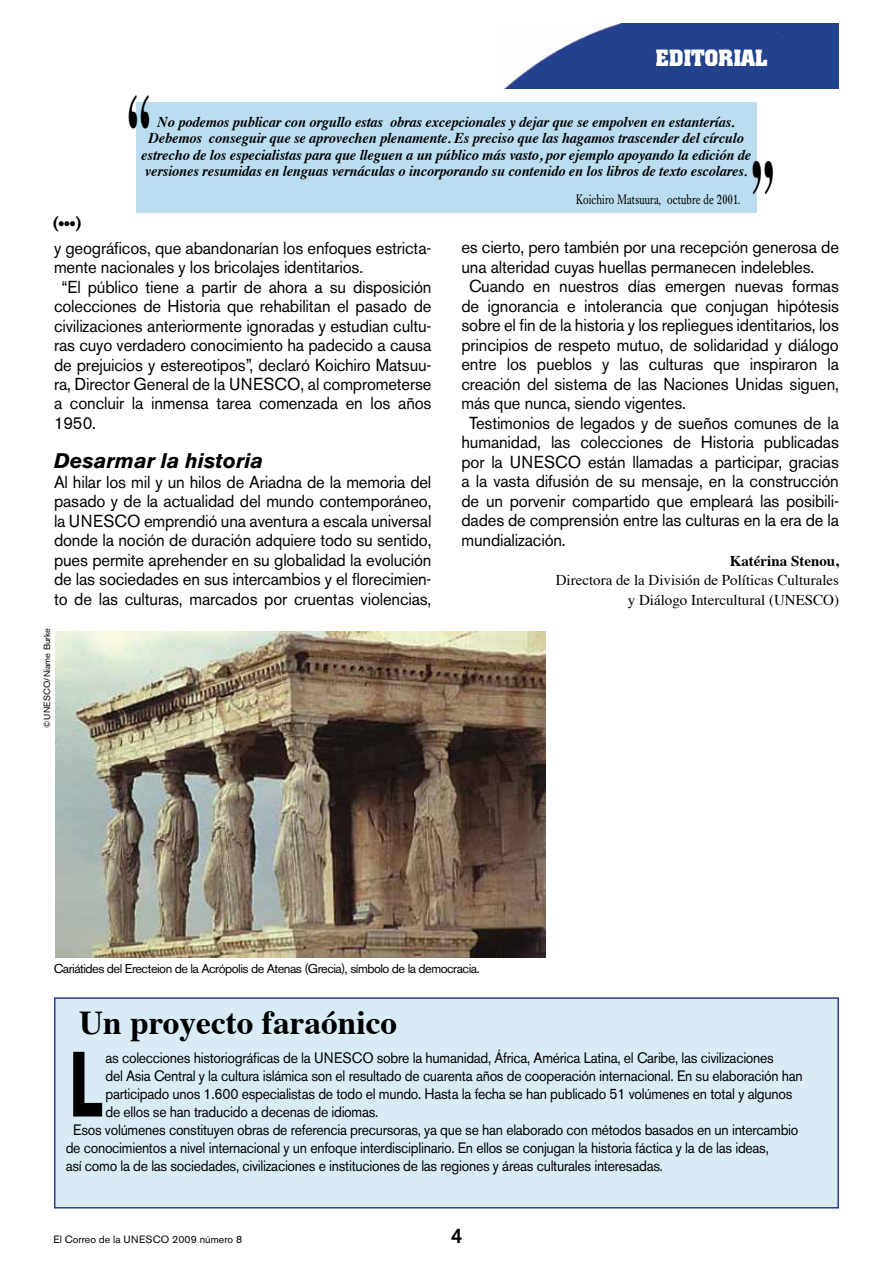
<style>
.page{position:relative;width:893px;height:1263px;background:#fff}
.page>*{position:absolute;margin:0;border:0;box-sizing:border-box;transform-origin:0 0}
.t1{font:700 97.5px "Times";color:#000;scale:.46 1}
.t2{font:700 91.5px "Akzidenz Grotesk BE";color:#000;scale:.7 1}
.t3{font:700 33.3px "Times";color:#000}
.t4{font:700 23.25px "Colossalis";letter-spacing:-.01em;color:#fff;scale:.96 1}
.t5{font:italic 700 21px "Akzidenz Grotesk BE";color:#000}
.t6{font:500 21px "Akzidenz Grotesk BE";color:#000;scale:.96 1}
.t7{font:500 18px "Akzidenz Grotesk BE";color:#000;scale:.96 1}
.t8{font:17.25px/19.5px "Akzidenz Grotesk BE";letter-spacing:-.01em;color:#000;text-align:justify;scale:.96 1}
.t9{font:15px "Akzidenz Grotesk BE";letter-spacing:-.02em;color:#000;scale:.93 1}
.t10{font:italic 700 15px/16.5px "Times";letter-spacing:-.01em;color:#000;text-align:center;scale:.96 1}
.t11{font:15px/19.5px "Times";color:#000;text-align:right}
.t12{font:700 15px "Times";color:#000}
.t13{font:13.5px "Caslon Book BE";letter-spacing:.02em;color:#000;scale:.75 1}
.t14{font:12.75px "Akzidenz Grotesk BE";letter-spacing:-.04em;color:#000}
.t15{font:10.5px "Akzidenz Grotesk BE";color:#000}
.t16{font:9px "Akzidenz Grotesk BE";color:#000}
</style>
<div class="page">
<div style="left:54px;top:997px;width:785px;height:211px;background:#d9ecf6;border:2px solid #25408f"></div>
<img style="left:56px;top:632px;width:490px;height:325px">
<img style="left:505px;top:23px;width:334px;height:65px">
<div style="left:136px;top:102px;width:621px;height:110px;background:#baddef"></div>
<h3 class="t4" style="left:656px;top:45px;width:118px">EDITORIAL</h3>
<p class="t7" style="left:53px;top:213px;width:32px">(•••)</p>
<h1 class="t1" style="left:127px;top:36px;width:50px">“</h1>
<p class="t10" style="left:145px;top:162px;width:629px">versiones resumidas en lenguas vernáculas o incorporando su contenido en los libros de texto escolares.</p>
<h1 class="t1" style="left:751px;top:101px;width:50px">”</h1>
<p class="t13" style="left:576px;top:191px;width:220px">Koichiro Matsuura, octubre de 2001.</p>
<p class="t10" style="left:141px;top:112px;width:637px">No podemos publicar con orgullo estas obras excepcionales y dejar que se empolven en estanterías.<br>Debemos conseguir que se aprovechen plenamente. Es preciso que las hagamos trascender del círculo estrecho de los especialistas para que lleguen a un público más vasto, por ejemplo apoyando la edición de</p>
<p class="t8" style="left:54px;top:238px;width:395px">y geográficos, que abandonarían los enfoques estricta-</p>
<p class="t8" style="left:54px;top:257px;width:323px">mente nacionales y los bricolajes identitarios.</p>
<p class="t8" style="left:62px;top:277px;width:387px">“El público tiene a partir de ahora a su disposición</p>
<p class="t8" style="left:54px;top:296px;width:395px">colecciones de Historia que rehabilitan el pasado de</p>
<p class="t8" style="left:54px;top:316px;width:395px">civilizaciones anteriormente ignoradas y estudian cultu-</p>
<p class="t8" style="left:54px;top:335px;width:395px">ras cuyo verdadero conocimiento ha padecido a causa</p>
<p class="t8" style="left:54px;top:355px;width:395px">de prejuicios y estereotipos”, declaró Koichiro Matsuu-</p>
<p class="t8" style="left:54px;top:374px;width:395px">ra, Director General de la UNESCO, al comprometerse</p>
<p class="t8" style="left:54px;top:394px;width:395px">a concluir la inmensa tarea comenzada en los años</p>
<p class="t8" style="left:54px;top:413px;width:45px">1950.</p>
<p class="t5" style="left:54px;top:448px;width:211px">Desarmar la historia</p>
<p class="t8" style="left:54px;top:472px;width:395px">Al hilar los mil y un hilos de Ariadna de la memoria del pasado y de la actualidad del mundo contemporáneo, la UNESCO emprendió una aventura a escala universal donde la noción de duración adquiere todo su sentido, pues permite aprehender en su globalidad la evolución de las sociedades en sus intercambios y el florecimien&shy;to de las culturas, marcados por cruentas violencias,</p>
<p class="t16" style="left:42px;top:727px;width:101px;rotate:-90deg">©Unesco/Niame Burke</p>
<p class="t8" style="left:461px;top:238px;width:395px">es cierto, pero también por una recepción generosa de</p>
<p class="t8" style="left:461px;top:257px;width:369px">una alteridad cuyas huellas permanecen indelebles.</p>
<p class="t8" style="left:469px;top:277px;width:387px">Cuando en nuestros días emergen nuevas formas</p>
<p class="t8" style="left:461px;top:296px;width:395px">de ignorancia e intolerancia que conjugan hipótesis</p>
<p class="t8" style="left:461px;top:316px;width:395px">sobre el fin de la historia y los repliegues identitarios, los</p>
<p class="t8" style="left:461px;top:335px;width:395px">principios de respeto mutuo, de solidaridad y diálogo</p>
<p class="t8" style="left:461px;top:355px;width:395px">entre los pueblos y las culturas que inspiraron la</p>
<p class="t8" style="left:461px;top:374px;width:395px">creación del sistema de las Naciones Unidas siguen,</p>
<p class="t8" style="left:461px;top:394px;width:235px">más que nunca, siendo vigentes.</p>
<p class="t8" style="left:469px;top:413px;width:387px">Testimonios de legados y de sueños comunes de la</p>
<p class="t8" style="left:461px;top:433px;width:395px">humanidad, las colecciones de Historia publicadas</p>
<p class="t8" style="left:461px;top:452px;width:395px">por la UNESCO están llamadas a participar, gracias</p>
<p class="t8" style="left:461px;top:472px;width:395px">a la vasta difusión de su mensaje, en la construcción</p>
<p class="t8" style="left:461px;top:491px;width:395px">de un porvenir compartido que empleará las posibili-</p>
<p class="t8" style="left:461px;top:511px;width:395px">dades de comprensión entre las culturas en la era de la</p>
<p class="t8" style="left:461px;top:530px;width:110px">mundialización.</p>
<p class="t12" style="left:730px;top:546px;width:111px">Katérina Stenou,</p>
<p class="t11" style="left:556px;top:569px;width:285px">Directora de la División de Políticas Culturales y Diálogo Intercultural (UNESCO)</p>
<p class="t14" style="left:54px;top:961px;width:427px">Cariátides del Erecteion de la Acrópolis de Atenas (Grecia), símbolo de la democracia.</p>
<h3 class="t3" style="left:79px;top:990px;width:319px">Un proyecto faraónico</h3>
<h2 class="t2" style="left:69px;top:1032px;width:43px">L</h2>
<p class="t9" style="left:105px;top:1048px;width:720px">as colecciones historiográficas de la UNESCO sobre la humanidad, África, América Latina, el Caribe, las civilizaciones</p>
<p class="t9" style="left:105px;top:1066px;width:751px">del Asia Central y la cultura islámica son el resultado de cuarenta años de cooperación internacional. En su elaboración han</p>
<p class="t9" style="left:105px;top:1084px;width:740px">participado unos 1.600 especialistas de todo el mundo. Hasta la fecha se han publicado 51 volúmenes en total y algunos</p>
<p class="t9" style="left:105px;top:1102px;width:295px">de ellos se han traducido a decenas de idiomas.</p>
<p class="t9" style="left:73px;top:1120px;width:781px">Esos volúmenes constituyen obras de referencia precursoras, ya que se han elaborado con métodos basados en un intercambio</p>
<p class="t9" style="left:66px;top:1138px;width:758px">de conocimientos a nivel internacional y un enfoque interdisciplinario. En ellos se conjugan la historia fáctica y la de las ideas,</p>
<p class="t9" style="left:66px;top:1156px;width:644px">así como la de las sociedades, civilizaciones e instituciones de las regiones y áreas culturales interesadas.</p>
<p class="t15" style="left:53px;top:1233px;width:190px">El Correo de la UNESCO 2009 número 8</p>
<p class="t6" style="left:451px;top:1223px;width:13px">4</p>
</div>
